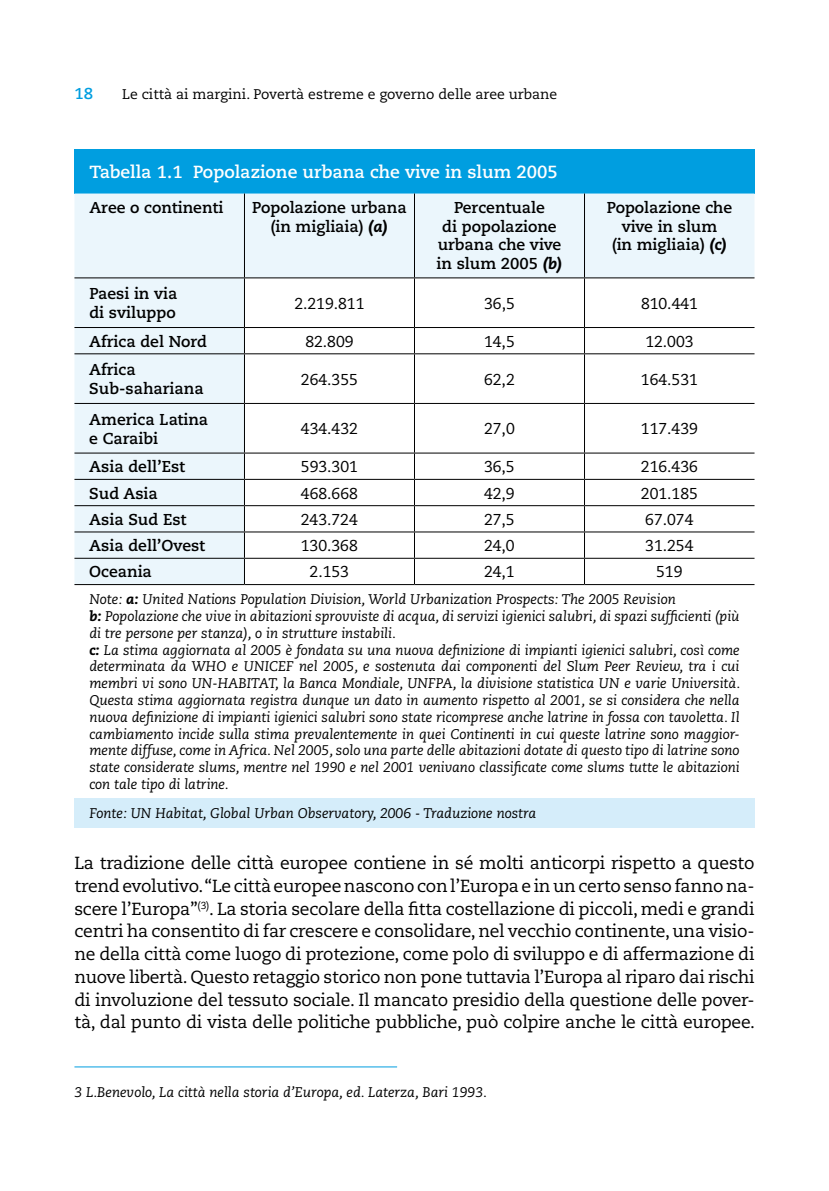
<style>
.page{position:relative;width:829px;height:1191px;background:#fff}
.page>*{position:absolute;margin:0;border:0;box-sizing:border-box;transform-origin:0 0}
.t1{font:17.5px/22.8px "Caecilia LT Std";letter-spacing:-.015em;color:#000;text-align:justify}
.t2{font:700 17.5px "Caecilia LT Std";color:#fff}
.t3{font:700 15.75px/18.9px "Caecilia LT Std";color:#000;text-align:center}
.t4{font:15.75px "Caecilia LT Std";color:#000}
.t5{font:700 15.75px "Caecilia LT Std";color:#009ee0}
.t6{font:italic 14px/16.8px "Caecilia LT Std";color:#000}
.t7{font:14px "Caecilia LT Std";color:#000}
.s1{font-weight:800;font-style:italic}
.s2{font-weight:800}
</style>
<div class="page">
<hr style="left:74px;top:1066px;width:323px;height:1px;background:#009ee0">
<div style="left:74px;top:149px;width:680px;height:44px;background:#009ee0"></div>
<div style="left:74px;top:193px;width:680px;height:84px;background:#ebf6fc"></div>
<svg style="left:74px;top:278px;width:680px;height:308px"></svg>
<div style="left:74px;top:798px;width:680px;height:29px;background:#d5edfa"></div>
<hr style="left:244px;top:193px;width:1px;height:84px;background:#000">
<hr style="left:414px;top:193px;width:1px;height:84px;background:#000">
<hr style="left:584px;top:193px;width:1px;height:84px;background:#000">
<hr style="left:74px;top:277px;width:170px;height:1px;background:#000">
<hr style="left:244px;top:277px;width:170px;height:1px;background:#000">
<hr style="left:244px;top:278px;width:1px;height:49px;background:#000">
<hr style="left:414px;top:277px;width:170px;height:1px;background:#000">
<hr style="left:414px;top:278px;width:1px;height:49px;background:#000">
<hr style="left:584px;top:277px;width:170px;height:1px;background:#000">
<hr style="left:584px;top:278px;width:1px;height:49px;background:#000">
<svg style="left:244px;top:328px;width:1px;height:25px"></svg>
<svg style="left:414px;top:328px;width:1px;height:25px"></svg>
<svg style="left:584px;top:328px;width:1px;height:25px"></svg>
<hr style="left:244px;top:354px;width:1px;height:49px;background:#000">
<hr style="left:414px;top:354px;width:1px;height:49px;background:#000">
<hr style="left:584px;top:354px;width:1px;height:49px;background:#000">
<hr style="left:244px;top:404px;width:1px;height:48px;background:#000">
<hr style="left:414px;top:404px;width:1px;height:48px;background:#000">
<hr style="left:584px;top:404px;width:1px;height:48px;background:#000">
<svg style="left:244px;top:453px;width:1px;height:131px"></svg>
<svg style="left:414px;top:453px;width:1px;height:131px"></svg>
<svg style="left:584px;top:453px;width:1px;height:131px"></svg>
<hr style="left:74px;top:327px;width:170px;height:1px;background:#000">
<hr style="left:244px;top:327px;width:170px;height:1px;background:#000">
<hr style="left:414px;top:327px;width:170px;height:1px;background:#000">
<hr style="left:584px;top:327px;width:170px;height:1px;background:#000">
<hr style="left:74px;top:353px;width:170px;height:1px;background:#000">
<hr style="left:244px;top:353px;width:170px;height:1px;background:#000">
<hr style="left:414px;top:353px;width:170px;height:1px;background:#000">
<hr style="left:584px;top:353px;width:170px;height:1px;background:#000">
<hr style="left:74px;top:403px;width:170px;height:1px;background:#000">
<hr style="left:244px;top:403px;width:170px;height:1px;background:#000">
<hr style="left:414px;top:403px;width:170px;height:1px;background:#000">
<hr style="left:584px;top:403px;width:170px;height:1px;background:#000">
<hr style="left:74px;top:452px;width:170px;height:1px;background:#000">
<hr style="left:244px;top:452px;width:170px;height:1px;background:#000">
<hr style="left:414px;top:452px;width:170px;height:1px;background:#000">
<hr style="left:584px;top:452px;width:170px;height:1px;background:#000">
<hr style="left:74px;top:479px;width:170px;height:1px;background:#000">
<hr style="left:244px;top:479px;width:170px;height:1px;background:#000">
<hr style="left:414px;top:479px;width:170px;height:1px;background:#000">
<hr style="left:584px;top:479px;width:170px;height:1px;background:#000">
<hr style="left:74px;top:505px;width:170px;height:1px;background:#000">
<hr style="left:244px;top:505px;width:170px;height:1px;background:#000">
<hr style="left:414px;top:505px;width:170px;height:1px;background:#000">
<hr style="left:584px;top:505px;width:170px;height:1px;background:#000">
<hr style="left:74px;top:531px;width:170px;height:1px;background:#000">
<hr style="left:244px;top:531px;width:170px;height:1px;background:#000">
<hr style="left:414px;top:531px;width:170px;height:1px;background:#000">
<hr style="left:584px;top:531px;width:170px;height:1px;background:#000">
<hr style="left:74px;top:558px;width:170px;height:1px;background:#000">
<hr style="left:244px;top:558px;width:170px;height:1px;background:#000">
<hr style="left:414px;top:558px;width:170px;height:1px;background:#000">
<hr style="left:584px;top:558px;width:170px;height:1px;background:#000">
<hr style="left:74px;top:584px;width:170px;height:1px;background:#000">
<hr style="left:244px;top:584px;width:170px;height:1px;background:#000">
<hr style="left:414px;top:584px;width:170px;height:1px;background:#000">
<hr style="left:584px;top:584px;width:170px;height:1px;background:#000">
<p class="t5" style="left:74px;top:85px;width:20px">18</p>
<p class="t7" style="left:122px;top:86px;width:436px">Le città ai margini. Povertà estreme e governo delle aree urbane</p>
<p class="t2" style="left:89px;top:161px;width:470px">Tabella 1.1 Popolazione urbana che vive in slum 2005</p>
<p class="t3" style="left:89px;top:198px;width:135px">Aree o continenti</p>
<p class="t3" style="left:252px;top:198px;width:156px">Popolazione urbana (in migliaia) <span class="s1">(a)</span></p>
<p class="t3" style="left:436px;top:198px;width:127px">Percentuale<br>di popolazione urbana che vive in slum 2005 <span class="s1">(b)</span></p>
<p class="t3" style="left:606px;top:198px;width:127px">Popolazione che vive in slum<br>(in migliaia) <span class="s1">(c)</span></p>
<p class="t3" style="left:89px;top:285px;width:90px;text-align:left">Paesi in via di sviluppo</p>
<p class="t4" style="left:294px;top:294px;width:72px">2.219.811</p>
<p class="t4" style="left:484px;top:294px;width:32px">36,5</p>
<p class="t4" style="left:641px;top:294px;width:58px">810.441</p>
<p class="t3" style="left:89px;top:332px;width:119px">Africa del Nord</p>
<p class="t4" style="left:305px;top:332px;width:50px">82.809</p>
<p class="t4" style="left:484px;top:332px;width:32px">14,5</p>
<p class="t4" style="left:645px;top:332px;width:50px">12.003</p>
<p class="t3" style="left:89px;top:360px;width:116px;text-align:left">Africa<br>Sub-sahariana</p>
<p class="t4" style="left:301px;top:370px;width:58px">264.355</p>
<p class="t4" style="left:484px;top:370px;width:32px">62,2</p>
<p class="t4" style="left:641px;top:370px;width:58px">164.531</p>
<p class="t3" style="left:89px;top:410px;width:120px;text-align:left">America Latina e Caraibi</p>
<p class="t4" style="left:301px;top:420px;width:58px">434.432</p>
<p class="t4" style="left:484px;top:420px;width:32px">27,0</p>
<p class="t4" style="left:641px;top:420px;width:58px">117.439</p>
<p class="t3" style="left:89px;top:457px;width:97px">Asia dell’Est</p>
<p class="t4" style="left:301px;top:458px;width:58px">593.301</p>
<p class="t4" style="left:484px;top:458px;width:32px">36,5</p>
<p class="t4" style="left:641px;top:458px;width:58px">216.436</p>
<p class="t3" style="left:89px;top:484px;width:70px">Sud Asia</p>
<p class="t4" style="left:301px;top:484px;width:58px">468.668</p>
<p class="t4" style="left:484px;top:484px;width:32px">42,9</p>
<p class="t4" style="left:640px;top:484px;width:58px">201.185</p>
<p class="t3" style="left:89px;top:510px;width:99px">Asia Sud Est</p>
<p class="t4" style="left:301px;top:510px;width:58px">243.724</p>
<p class="t4" style="left:484px;top:510px;width:32px">27,5</p>
<p class="t4" style="left:645px;top:510px;width:50px">67.074</p>
<p class="t3" style="left:89px;top:536px;width:117px">Asia dell’Ovest</p>
<p class="t4" style="left:301px;top:536px;width:58px">130.368</p>
<p class="t4" style="left:484px;top:536px;width:32px">24,0</p>
<p class="t4" style="left:645px;top:536px;width:50px">31.254</p>
<p class="t3" style="left:89px;top:563px;width:64px">Oceania</p>
<p class="t4" style="left:309px;top:563px;width:41px">2.153</p>
<p class="t4" style="left:484px;top:563px;width:32px">24,1</p>
<p class="t4" style="left:656px;top:563px;width:28px">519</p>
<p class="t6" style="left:89px;top:591px;width:652px">Note: <span class="s2">a:</span> United Nations Population Division, World Urbanization Prospects: The 2005 Revision<br><span class="s2">b:</span> Popolazione che vive in abitazioni sprovviste di acqua, di servizi igienici salubri, di spazi sufficienti (più di tre persone per stanza), o in strutture instabili.<br><span class="s2">c:</span> La stima aggiornata al 2005 è fondata su una nuova definizione di impianti igienici salubri, così come determinata da WHO e UNICEF nel 2005, e sostenuta dai componenti del Slum Peer Review, tra i cui membri vi sono UN-HABITAT, la Banca Mondiale, UNFPA, la divisione statistica UN e varie Università.<br>Questa stima aggiornata registra dunque un dato in aumento rispetto al 2001, se si considera che nella nuova definizione di impianti igienici salubri sono state ricomprese anche latrine in fossa con tavoletta. Il cambiamento incide sulla stima prevalentemente in quei Continenti in cui queste latrine sono maggior&shy;mente diffuse, come in Africa. Nel 2005, solo una parte delle abitazioni dotate di questo tipo di latrine sono state considerate slums, mentre nel 1990 e nel 2001 venivano classificate come slums tutte le abitazioni con tale tipo di latrine.</p>
<p class="t6" style="left:89px;top:805px;width:448px">Fonte: UN Habitat, Global Urban Observatory, 2006 - Traduzione nostra</p>
<p class="t1" style="left:74px;top:852px;width:682px">La tradizione delle città europee contiene in sé molti anticorpi rispetto a questo trend evolutivo. “Le città europee nascono con l’Europa e in un certo senso fanno na&shy;scere l’Europa”<sup>(3)</sup>. La storia secolare della fitta costellazione di piccoli, medi e grandi centri ha consentito di far crescere e consolidare, nel vecchio continente, una visio&shy;ne della città come luogo di protezione, come polo di sviluppo e di affermazione di nuove libertà. Questo retaggio storico non pone tuttavia l’Europa al riparo dai rischi di involuzione del tessuto sociale. Il mancato presidio della questione delle pover&shy;tà, dal punto di vista delle politiche pubbliche, può colpire anche le città europee.</p>
<p class="t6" style="left:74px;top:1083px;width:414px">3 L.Benevolo, La città nella storia d’Europa, ed. Laterza, Bari 1993.</p>
</div>
